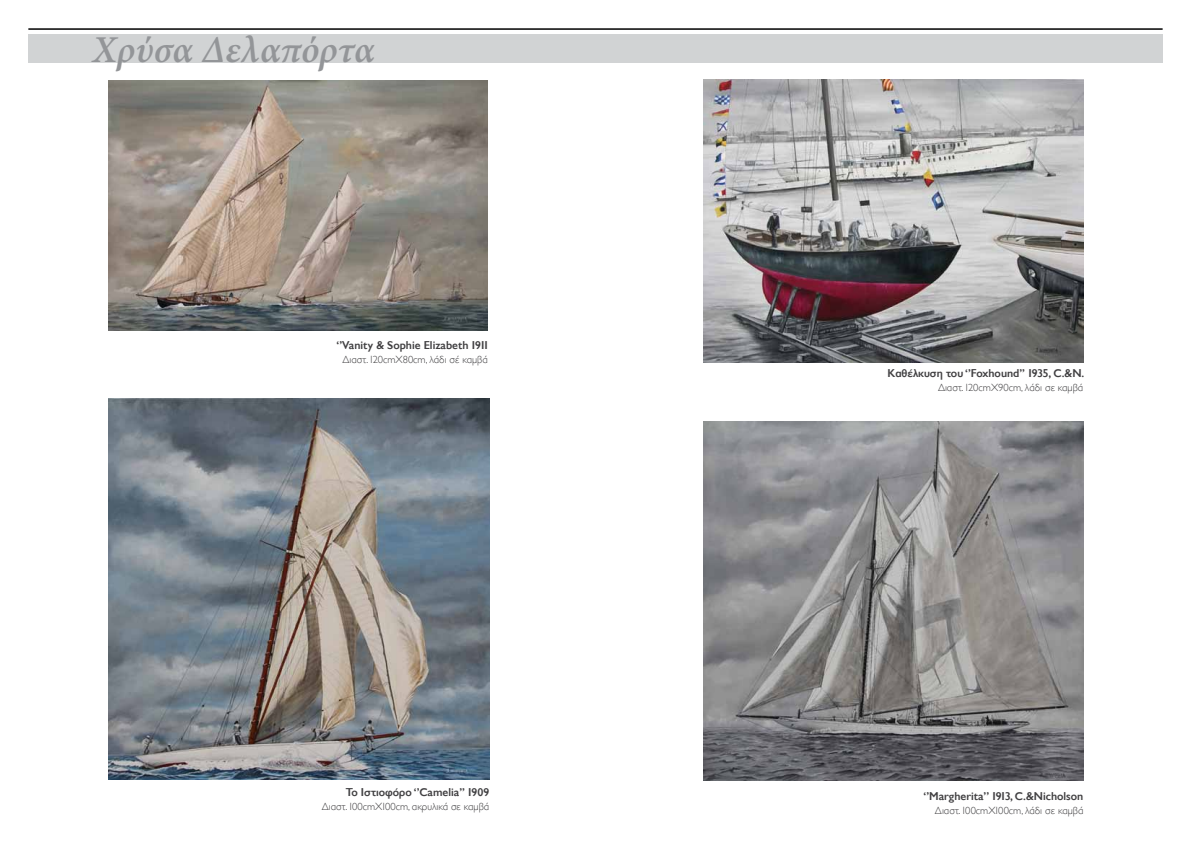
<style>
.page{position:relative;width:1191px;height:842px;background:#fff}
.page>*{position:absolute;margin:0;border:0;box-sizing:border-box;transform-origin:0 0}
.t1{font:italic 600 38px "Minion Pro";letter-spacing:-.005em;color:#939598}
.t2{font:600 11.5px "Gill Sans Hel";color:#414042}
.t3{font:300 10.5px "Gill Sans Hel";color:#414042}
</style>
<div class="page">
<img style="left:109px;top:81px;width:379px;height:249px">
<div style="left:28px;top:34px;width:1134px;height:28px;background:#d1d3d4"></div>
<hr style="left:28px;top:28px;width:1134px;height:2px;background:#000">
<img style="left:109px;top:398px;width:380px;height:381px">
<img style="left:703px;top:421px;width:380px;height:359px">
<img style="left:703px;top:79px;width:380px;height:284px">
<h1 class="t1" style="left:93px;top:24px;width:283px">Χρύσα Δελαπόρτα</h1>
<p class="t2" style="left:336px;top:338px;width:153px">‘’Vanity &amp; Sophie Elizabeth 1911</p>
<p class="t3" style="left:342px;top:353px;width:147px">Διαστ. 120cmX80cm, λάδι σέ καμβά</p>
<p class="t2" style="left:346px;top:785px;width:145px">Το Ιστιοφόρο ‘’Camelia’’ 1909</p>
<p class="t3" style="left:322px;top:800px;width:169px">Διαστ. 100cmX100cm, ακρυλικά σε καμβά</p>
<p class="t2" style="left:887px;top:367px;width:198px">Καθέλκυση του ‘’Foxhound’’ 1935, C.&amp;N.</p>
<p class="t3" style="left:938px;top:382px;width:147px">Διαστ. 120cmX90cm, λάδι σε καμβά</p>
<p class="t2" style="left:923px;top:789px;width:161px">‘’Margherita’’ 1913, C.&amp;Nicholson</p>
<p class="t3" style="left:935px;top:804px;width:150px">Διαστ. 100cmX100cm, λάδι σε καμβά</p>
</div>
